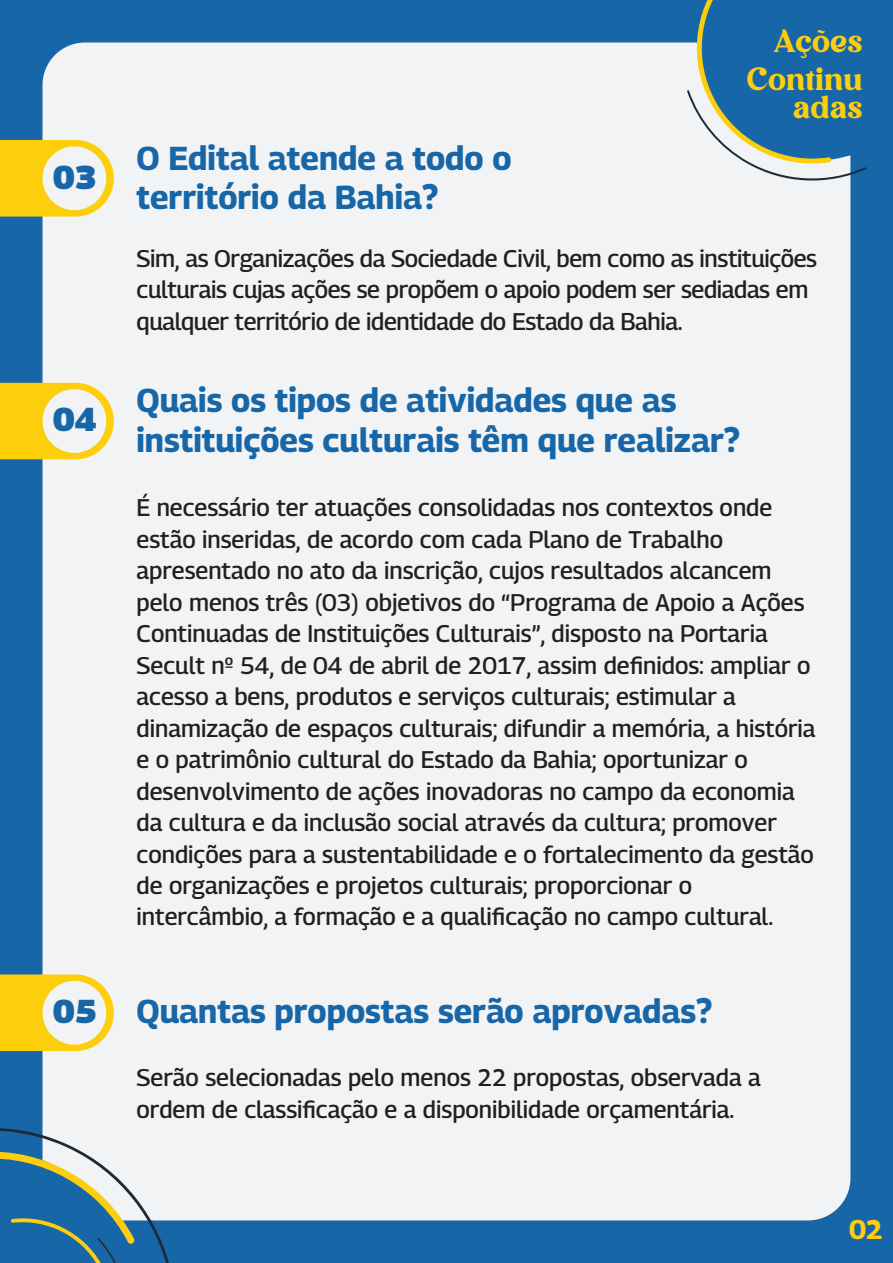
<style>
.page{position:relative;width:893px;height:1263px;background:#1766a7}
.page>*{position:absolute;margin:0;border:0;box-sizing:border-box;transform-origin:0 0}
.t1{font:700 33px/39.6px "Georama";color:#1766a7}
.t2{font:900 33px "Georama";color:#1766a7}
.t3{font:30.9px/37.8px "Avigea";letter-spacing:.025em;color:#fcce0b;text-align:right}
.t4{font:700 27px "Georama";color:#fcce0b}
.t5{font:500 24px/31.5px "Georama";color:#231f20}
.s1{font-weight:900}
</style>
<div class="page">
<div style="left:43px;top:43px;width:807px;height:1177px;background:#f2f3f4;border-radius:43px"></div>
<svg style="left:687px;top:0;width:180px;height:184px"></svg>
<svg style="left:0;top:1123px;width:172px;height:140px"></svg>
<svg style="left:0;top:140px;width:114px;height:77px;background:#f9d229"></svg>
<div style="left:43px;top:146px;width:63px;height:64px;background:#f2f3f4;border-radius:50%"></div>
<svg style="left:0;top:383px;width:114px;height:76px;background:#fad227"></svg>
<div style="left:43px;top:389px;width:63px;height:64px;background:#f2f3f4;border-radius:50%"></div>
<svg style="left:0;top:974px;width:114px;height:77px;background:#f9d229"></svg>
<div style="left:43px;top:981px;width:63px;height:64px;background:#f2f3f4;border-radius:50%"></div>
<h1 class="t2" style="left:53px;top:150px;width:46px">03</h1>
<h1 class="t2" style="left:53px;top:392px;width:46px">04</h1>
<h1 class="t1" style="left:137px;top:136px;width:377px">O Edital atende a todo o território da Bahia?</h1>
<p class="t3" style="left:747px;top:23px;width:116px">Ações<br>Continu</p>
<p class="t3" style="left:794px;top:88px;width:70px">adas</p>
<p class="t5" style="left:137px;top:241px;width:682px">Sim, as Organizações da Sociedade Civil, bem como as instituições culturais cujas ações se propõem o apoio podem ser sediadas em qualquer território de identidade do Estado da Bahia.</p>
<h1 class="t1" style="left:137px;top:379px;width:605px">Quais os tipos de atividades que as instituições culturais têm que realizar?</h1>
<p class="t5" style="left:137px;top:491px;width:680px">É necessário ter atuações consolidadas nos contextos onde estão inseridas, de acordo com cada Plano de Trabalho apresentado no ato da inscrição, cujos resultados alcancem pelo menos três (03) objetivos do “Programa de Apoio a Ações Continuadas de Instituições Culturais”, disposto na Portaria Secult nº 54, de 04 de abril de 2017, assim definidos: ampliar o acesso a bens, produtos e serviços culturais; estimular a dinamização de espaços culturais; difundir a memória, a história e o patrimônio cultural do Estado da Bahia; oportunizar o desenvolvimento de ações inovadoras no campo da economia da cultura e da inclusão social através da cultura; promover condições para a sustentabilidade e o fortalecimento da gestão de organizações e projetos culturais; proporcionar o intercâmbio, a formação e a qualificação no campo cultural.</p>
<h1 class="t1" style="left:53px;top:989px;width:661px"><span class="s1">05</span> Quantas propostas serão aprovadas?</h1>
<p class="t5" style="left:137px;top:1061px;width:626px">Serão selecionadas pelo menos 22 propostas, observada a ordem de classificação e a disponibilidade orçamentária.</p>
<p class="t4" style="left:849px;top:1208px;width:35px">02</p>
</div>
